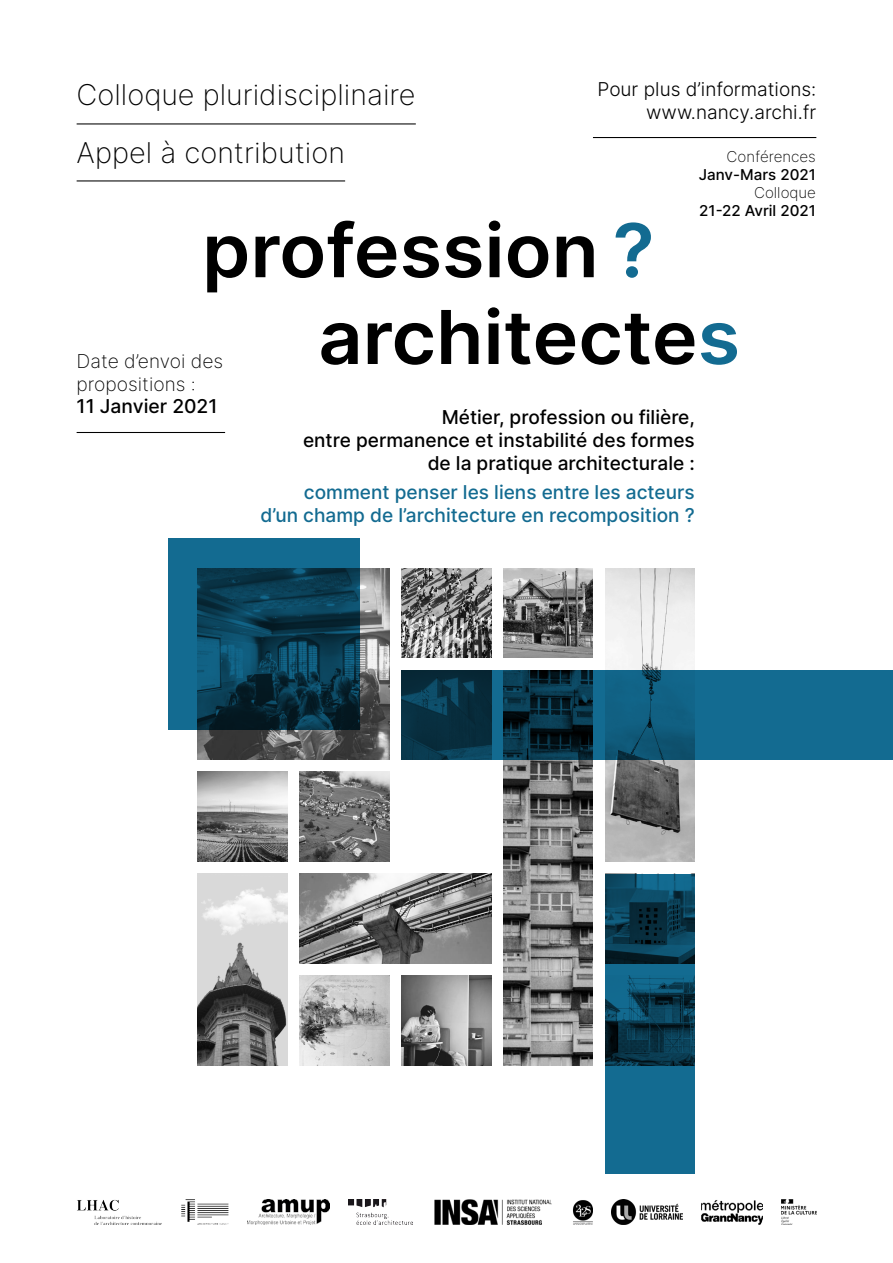
<style>
.page{position:relative;width:893px;height:1263px;background:#fff}
.page>*{position:absolute;margin:0;border:0;box-sizing:border-box;transform-origin:0 0}
.t1{font:600 74.25px/86.7px "Inter";color:#000;scale:1.04 1}
.t2{font:200 28.65px "Inter";color:#000}
.t3{font:500 19.05px/23px "Inter";color:#000;text-align:right}
.t4{font:500 19.05px/23px "Inter";color:#136b91;text-align:right}
.t5{font:300 19.05px/23px "Inter";color:#000;text-align:right}
.t6{font:200 19.05px/23px "Inter";color:#000}
.t7{font:500 15px "Inter";color:#000}
.t8{font:200 15px "Inter";color:#000}
.s1{color:#136b91}
</style>
<div class="page">
<img style="left:198px;top:568px;width:191px;height:192px">
<img style="left:401px;top:568px;width:90px;height:90px">
<img style="left:503px;top:568px;width:90px;height:90px">
<img style="left:605px;top:568px;width:90px;height:293px">
<img style="left:503px;top:760px;width:90px;height:305px">
<img style="left:299px;top:874px;width:192px;height:89px">
<img style="left:299px;top:772px;width:90px;height:89px">
<img style="left:401px;top:976px;width:90px;height:89px">
<svg style="left:605px;top:874px;width:90px;height:299px;background:#0d4f6b"></svg>
<svg style="left:401px;top:670px;width:492px;height:90px;background:#0e516f"></svg>
<svg style="left:168px;top:539px;width:191px;height:191px;background:#0c4760"></svg>
<hr style="left:77px;top:180px;width:268px;height:1px;background:#000">
<hr style="left:77px;top:123px;width:339px;height:1px;background:#000">
<hr style="left:77px;top:432px;width:148px;height:1px;background:#000">
<hr style="left:593px;top:137px;width:223px;height:1px;background:#000">
<img style="left:434px;top:1200px;width:118px;height:24px">
<img style="left:701px;top:1200px;width:61px;height:24px">
<img style="left:181px;top:1200px;width:48px;height:24px">
<img style="left:77px;top:1200px;width:85px;height:24px">
<img style="left:573px;top:1200px;width:20px;height:24px">
<img style="left:611px;top:1200px;width:71px;height:24px">
<img style="left:348px;top:1200px;width:65px;height:24px">
<img style="left:248px;top:1200px;width:81px;height:24px">
<img style="left:781px;top:1200px;width:35px;height:24px">
<img style="left:299px;top:976px;width:90px;height:89px">
<img style="left:198px;top:874px;width:89px;height:191px">
<img style="left:198px;top:772px;width:89px;height:89px">
<h2 class="t2" style="left:77px;top:74px;width:341px">Colloque pluridisciplinaire</h2>
<h2 class="t2" style="left:77px;top:132px;width:270px">Appel à contribution</h2>
<p class="t5" style="left:597px;top:77px;width:220px">Pour plus d’informations: www.nancy.archi.fr</p>
<p class="t8" style="left:727px;top:146px;width:91px">Conférences</p>
<p class="t7" style="left:699px;top:163px;width:119px">Janv-Mars 2021</p>
<p class="t8" style="left:754px;top:182px;width:63px">Colloque</p>
<p class="t7" style="left:699px;top:199px;width:118px">21-22 Avril 2021</p>
<h1 class="t1" style="left:318px;top:205px;width:407px;text-indent:-116px">profession <span class="s1">? </span>architecte<span class="s1">s</span></h1>
<p class="t6" style="left:77px;top:349px;width:148px">Date d’envoi des propositions :</p>
<p class="t3" style="left:77px;top:395px;width:142px">11 Janvier 2021</p>
<p class="t3" style="left:303px;top:405px;width:393px">Métier, profession ou filière,<br>entre permanence et instabilité des formes de la pratique architecturale :</p>
<p class="t4" style="left:260px;top:480px;width:436px">comment penser les liens entre les acteurs<br>d’un champ de l’architecture en recomposition ?</p>
</div>
